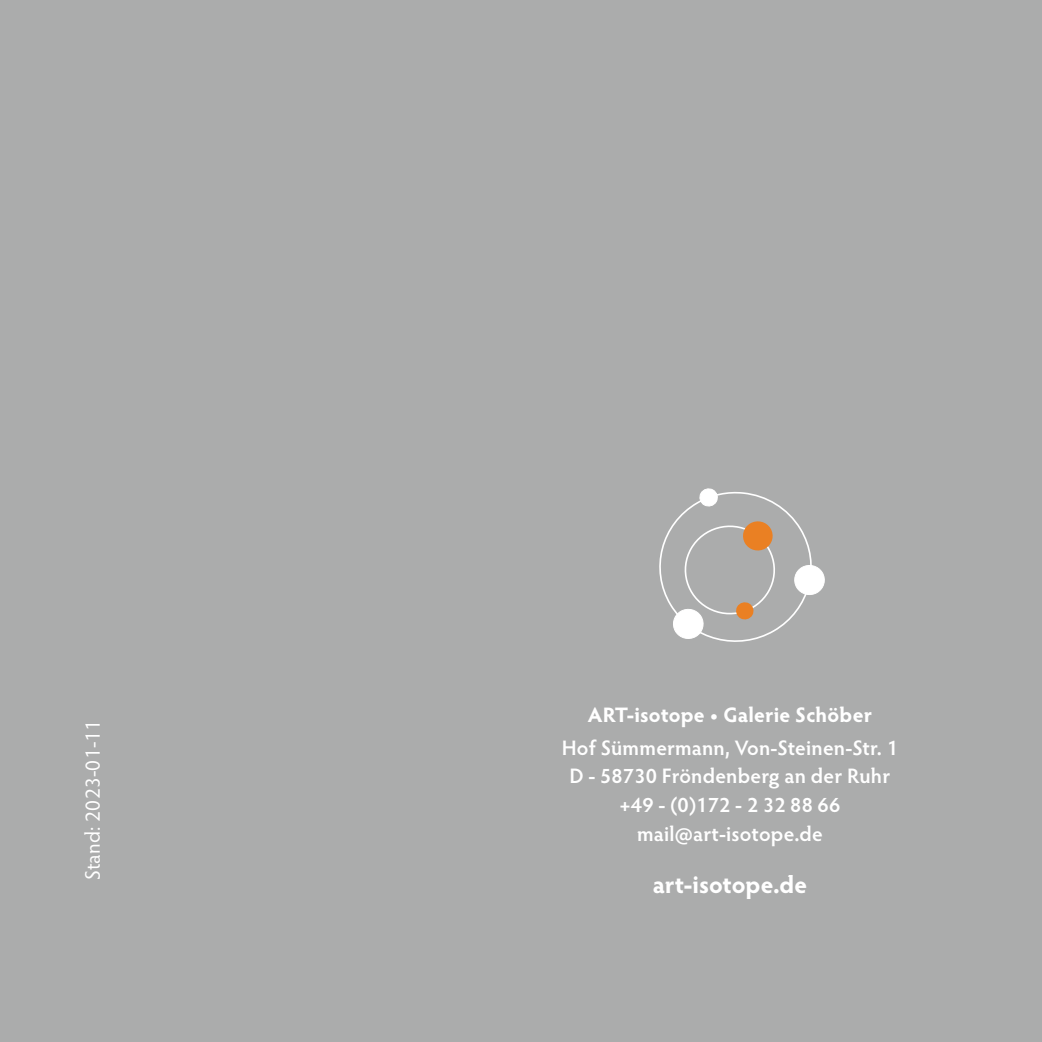
<style>
.page{position:relative;width:1042px;height:1042px;background:#abacac}
.page>*{position:absolute;margin:0;border:0;box-sizing:border-box;transform-origin:0 0}
.t1{font:700 24.5px "Hypatia Sans Pro";letter-spacing:-.005em;color:#fff}
.t2{font:600 21px/28.7px "Hypatia Sans Pro";letter-spacing:.01em;color:#fff;text-align:center}
.t3{font:700 21px "Hypatia Sans Pro";letter-spacing:.01em;color:#fff}
.t4{font:21px "Hypatia Sans Pro";letter-spacing:.01em;color:#fff}
</style>
<div class="page">
<svg style="left:659px;top:488px;width:166px;height:154px"></svg>
<p class="t4" style="left:84px;top:879px;width:161px;rotate:-90deg">Stand: 2023-01-11</p>
<p class="t3" style="left:588px;top:707px;width:286px">ART-isotope • Galerie Schöber</p>
<p class="t2" style="left:562px;top:735px;width:338px">Hof Sümmermann, Von-Steinen-Str. 1<br>D - 58730 Fröndenberg an der Ruhr +49 - (0)172 - 2 32 88 66 mail@art-isotope.de</p>
<p class="t1" style="left:653px;top:875px;width:156px">art-isotope.de</p>
</div>
